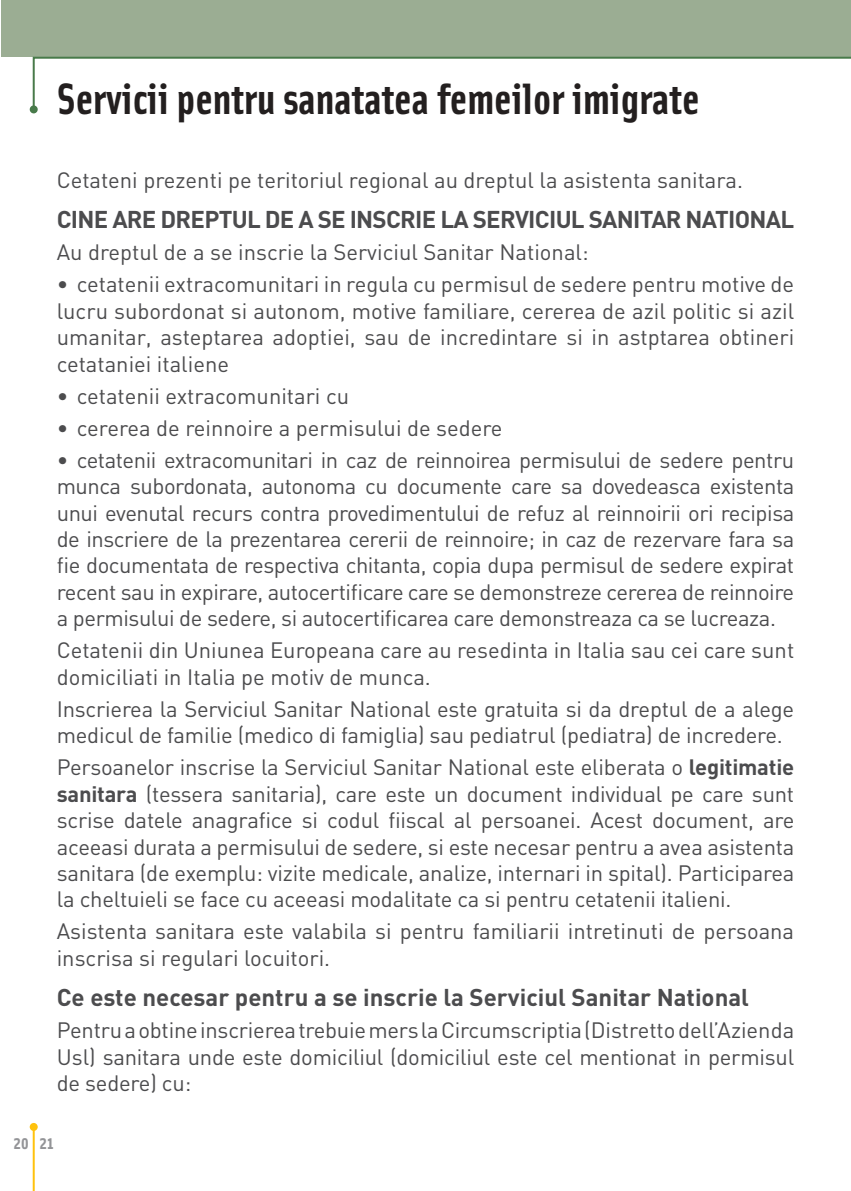
<style>
.page{position:relative;width:851px;height:1191px;background:#fff}
.page>*{position:absolute;margin:0;border:0;box-sizing:border-box;transform-origin:0 0}
.t1{font:44px "Solex Bold Lining";color:#231f1f}
.t2{font:700 24px "DIN";letter-spacing:-.01em;color:#4c4c4e}
.t3{font:700 24px "DIN";letter-spacing:-.03em;color:#4c4c4e}
.t4{font:22px/26.4px "DIN";letter-spacing:-.01em;color:#4c4c4e;text-align:justify}
.t5{font:700 18px "Solex";color:#939497}
.s1{font-weight:700}
</style>
<div class="page">
<div style="left:1px;top:1px;width:849px;height:56px;background:#9bad93"></div>
<svg style="left:32px;top:56px;width:818px;height:49px"></svg>
<div style="left:30px;top:105px;width:8px;height:8px;background:#487a4a;border-radius:50%"></div>
<hr style="left:33px;top:1127px;width:2px;height:64px;background:#ffc20d">
<div style="left:30px;top:1123px;width:8px;height:8px;background:#ffc20d;border-radius:50%"></div>
<h1 class="t1" style="left:57px;top:83px;width:644px">Servicii pentru sanatatea femeilor imigrate</h1>
<p class="t4" style="left:57px;top:169px;width:687px">Cetateni prezenti pe teritoriul regional au dreptul la asistenta sanitara.</p>
<p class="t3" style="left:57px;top:211px;width:739px">CINE ARE DREPTUL DE A SE INSCRIE LA SERVICIUL SANITAR NATIONAL</p>
<p class="t4" style="left:57px;top:242px;width:533px">Au dreptul de a se inscrie la Serviciul Sanitar National:</p>
<p class="t4" style="left:57px;top:274px;width:739px">• cetatenii extracomunitari in regula cu permisul de sedere pentru motive de lucru subordonat si autonom, motive familiare, cererea de azil politic si azil umanitar, asteptarea adoptiei, sau de incredintare si in astptarea obtineri cetataniei italiene</p>
<p class="t4" style="left:57px;top:385px;width:294px">• cetatenii extracomunitari cu</p>
<p class="t4" style="left:57px;top:417px;width:447px">• cererea de reinnoire a permisului de sedere</p>
<p class="t4" style="left:57px;top:449px;width:739px">• cetatenii extracomunitari in caz de reinnoirea permisului de sedere pentru munca subordonata, autonoma cu documente care sa dovedeasca existenta unui evenutal recurs contra provedimentului de refuz al reinnoirii ori recipisa de inscriere de la prezentarea cererii de reinnoire; in caz de rezervare fara sa fie documentata de respectiva chitanta, copia dupa permisul de sedere expirat recent sau in expirare, autocertificare care se demonstreze cererea de reinnoire a permisului de sedere, si autocertificarea care demonstreaza ca se lucreaza.</p>
<p class="t4" style="left:57px;top:640px;width:739px">Cetatenii din Uniunea Europeana care au resedinta in Italia sau cei care sunt domiciliati in Italia pe motiv de munca.</p>
<p class="t4" style="left:57px;top:698px;width:739px">Inscrierea la Serviciul Sanitar National este gratuita si da dreptul de a alege medicul de familie (medico di famiglia) sau pediatrul (pediatra) de incredere.</p>
<p class="t4" style="left:57px;top:756px;width:739px">Persoanelor inscrise la Serviciul Sanitar National este eliberata o <span class="s1">legitimatie sanitara</span> (tessera sanitaria), care este un document individual pe care sunt scrise datele anagrafice si codul fiiscal al persoanei. Acest document, are aceeasi durata a permisului de sedere, si este necesar pentru a avea asistenta sanitara (de exemplu: vizite medicale, analize, internari in spital). Participarea la cheltuieli se face cu aceeasi modalitate ca si pentru cetatenii italieni.</p>
<p class="t4" style="left:57px;top:921px;width:738px">Asistenta sanitara este valabila si pentru familiarii intretinuti de persoana inscrisa si regulari locuitori.</p>
<p class="t2" style="left:57px;top:988px;width:693px">Ce este necesar pentru a se inscrie la Serviciul Sanitar National</p>
<p class="t4" style="left:57px;top:1019px;width:739px">Pentru a obtine inscrierea trebuie mers la Circumscriptia (Distretto dell’Azienda Usl) sanitara unde este domiciliul (domiciliul este cel mentionat in permisul de sedere) cu:</p>
<p class="t5" style="left:13px;top:1136px;width:42px">20 21</p>
</div>
